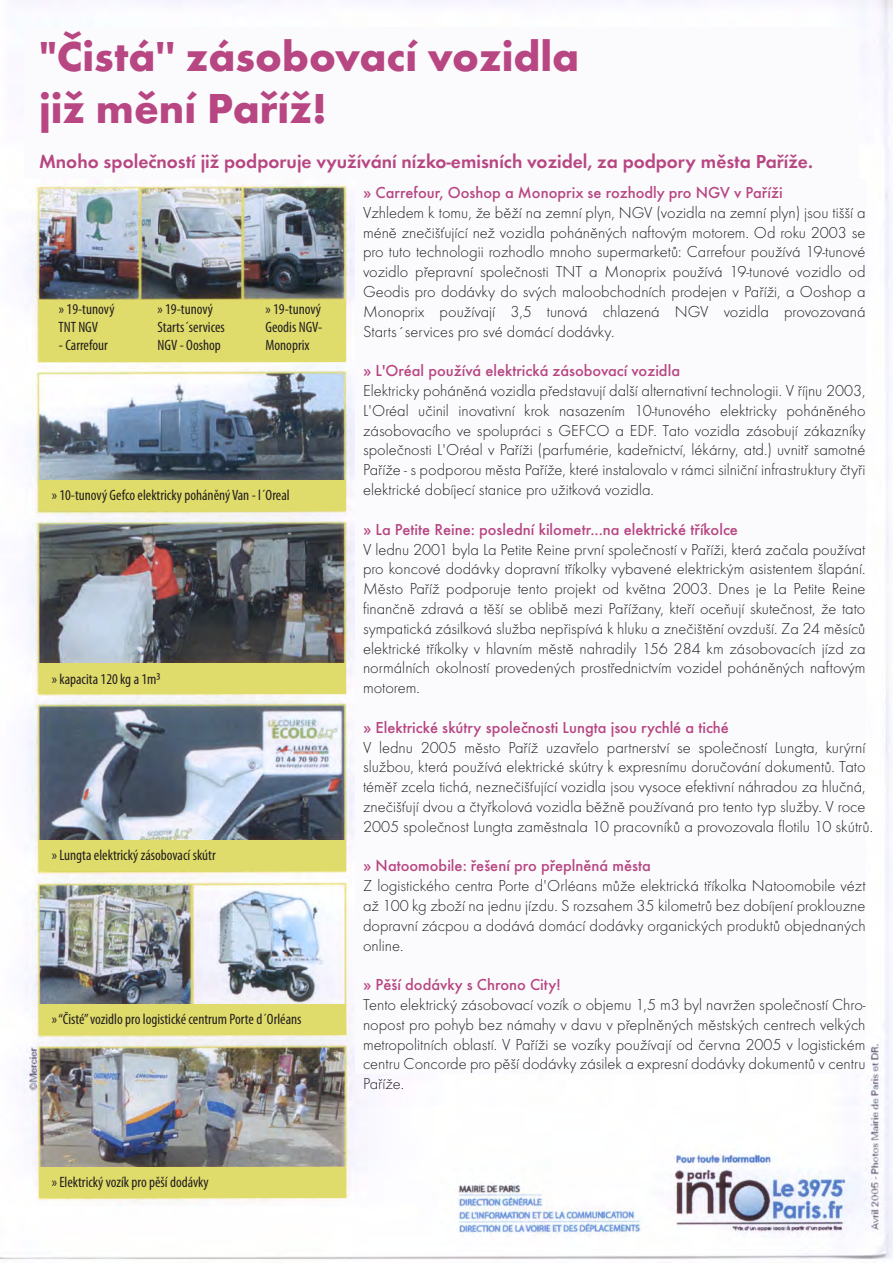
<style>
.page{position:relative;width:893px;height:1263px;background:#fff}
.page>*{position:absolute;margin:0;border:0;box-sizing:border-box;transform-origin:0 0}
.t1{font:700 43.5px/52.2px "Futura TOT";color:#b74682}
.t2{font:600 19.5px "Futura TOT";color:#b74682}
.t3{font:16.5px/19.8px "Futura TOT Ligh";color:#231f20;text-align:justify}
.t4{font:500 16.5px "Futura TOT";color:#b74682}
.t5{font:condensed 15px "Myriad Pro";color:#231f20}
.s1{font-size:16.5px}
</style>
<div class="page">
<img style="left:0;top:0;width:893px;height:1260px">
<div style="left:24px;top:27px;width:834px;height:151px;background:#fbfbfd"></div>
<div style="left:356px;top:178px;width:510px;height:896px;background:#fbfbfd"></div>
<div style="left:39px;top:300px;width:306px;height:61px;background:#e0dc6b"></div>
<div style="left:39px;top:480px;width:306px;height:31px;background:#e0dc6b"></div>
<div style="left:39px;top:663px;width:306px;height:31px;background:#e0dc6b"></div>
<div style="left:39px;top:840px;width:306px;height:31px;background:#e0dc6b"></div>
<div style="left:39px;top:1004px;width:306px;height:30px;background:#e0dc6b"></div>
<div style="left:39px;top:1167px;width:306px;height:30px;background:#e0dc6b"></div>
<h1 class="t1" style="left:39px;top:29px;width:542px">"Čistá'' zásobovací vozidla již mění Paříž!</h1>
<p class="t2" style="left:39px;top:150px;width:775px">Mnoho společností již podporuje využívání nízko-emisních vozidel, za podpory města Paříže.</p>
<p class="t4" style="left:363px;top:183px;width:421px">» Carrefour, Ooshop a Monoprix se rozhodly pro NGV v Paříži</p>
<p class="t3" style="left:363px;top:203px;width:504px">Vzhledem k tomu, že běží na zemní plyn, NGV (vozidla na zemní plyn) jsou tišší a méně znečišťující než vozidla poháněných naftovým motorem. Od roku 2003 se pro tuto technologii rozhodlo mnoho supermarketů: Carrefour používá 19-tunové vozidlo přepravní společnosti TNT a Monoprix používá 19-tunové vozidlo od Geodis pro dodávky do svých maloobchodních prodejen v Paříži, a Ooshop a Monoprix používají 3,5 tunová chlazená NGV vozidla provozovaná Starts´services pro své domácí dodávky.</p>
<p class="t4" style="left:363px;top:361px;width:319px">» L'Oréal používá elektrická zásobovací vozidla</p>
<p class="t3" style="left:363px;top:381px;width:504px">Elektricky poháněná vozidla představují další alternativní technologii. V říjnu 2003, L'Oréal učinil inovativní krok nasazením 10-tunového elektricky poháněného zásobovacího ve spolupráci s GEFCO a EDF. Tato vozidla zásobují zákazníky společnosti L'Oréal v Paříži (parfumérie, kadeřnictví, lékárny, atd.) uvnitř samotné Paříže - s podporou města Paříže, které instalovalo v rámci silniční infrastruktury čtyři elektrické dobíjecí stanice pro užitková vozidla.</p>
<p class="t4" style="left:363px;top:519px;width:376px">» La Petite Reine: poslední kilometr...na elektrické tříkolce</p>
<p class="t3" style="left:363px;top:539px;width:504px">V lednu 2001 byla La Petite Reine první společností v Paříži, která začala používat pro koncové dodávky dopravní tříkolky vybavené elektrickým asistentem šlapání.<br>Město Paříž podporuje tento projekt od května 2003. Dnes je La Petite Reine finančně zdravá a těší se oblibě mezi Pařížany, kteří oceňují skutečnost, že tato sympatická zásilková služba nepřispívá k hluku a znečištění ovzduší. Za 24 měsíců elektrické tříkolky v hlavním městě nahradily 156 284 km zásobovacích jízd za normálních okolností provedených prostřednictvím vozidel poháněných naftovým motorem.</p>
<p class="t4" style="left:363px;top:717px;width:367px">» Elektrické skútry společnosti Lungta jsou rychlé a tiché</p>
<p class="t3" style="left:363px;top:737px;width:512px;text-align:left">V lednu 2005 město Paříž uzavřelo partnerství se společností Lungta, kurýrní službou, která používá elektrické skútry k expresnímu doručování dokumentů. Tato téměř zcela tichá, neznečišťující vozidla jsou vysoce efektivní náhradou za hlučná, znečišťují dvou a čtyřkolová vozidla běžně používaná pro tento typ služby. V roce 2005 společnost Lungta zaměstnala 10 pracovníků a provozovala flotilu 10 skútrů.</p>
<p class="t4" style="left:363px;top:856px;width:290px">» Natoomobile: řešení pro přeplněná města</p>
<p class="t3" style="left:363px;top:876px;width:504px">Z logistického centra Porte d'Orléans může elektrická tříkolka Natoomobile vézt až 100 kg zboží na jednu jízdu. S rozsahem 35 kilometrů bez dobíjení proklouzne dopravní zácpou a dodává domácí dodávky organických produktů objednaných online.</p>
<p class="t4" style="left:363px;top:975px;width:200px">» Pěší dodávky s Chrono City!</p>
<p class="t3" style="left:363px;top:995px;width:504px">Tento elektrický zásobovací vozík o objemu 1,5 m3 byl navržen společností Chro&shy;nopost pro pohyb bez námahy v davu v přeplněných městských centrech velkých metropolitních oblastí. V Paříži se vozíky používají od června 2005 v logistickém centru Concorde pro pěší dodávky zásilek a expresní dodávky dokumentů v centru Paříže.</p>
<p class="t5" style="left:59px;top:300px;width:57px">» 19-tunový</p>
<p class="t5" style="left:158px;top:300px;width:57px">» 19-tunový</p>
<p class="t5" style="left:266px;top:300px;width:57px">» 19-tunový</p>
<p class="t5" style="left:58px;top:318px;width:41px">TNT NGV</p>
<p class="t5" style="left:158px;top:318px;width:69px">Starts´services</p>
<p class="t5" style="left:266px;top:318px;width:58px">Geodis NGV-</p>
<p class="t5" style="left:59px;top:336px;width:50px">- Carrefour</p>
<p class="t5" style="left:158px;top:336px;width:65px">NGV - Ooshop</p>
<p class="t5" style="left:266px;top:336px;width:46px">Monoprix</p>
<p class="t5" style="left:52px;top:486px;width:239px">» 10-tunový Gefco elektricky poháněný Van - l´Oreal</p>
<p class="t5" style="left:52px;top:670px;width:110px">» kapacita 120 kg a 1m<span class="s1">3</span></p>
<p class="t5" style="left:52px;top:846px;width:166px">» Lungta elektrický zásobovací skútr</p>
<p class="t5" style="left:52px;top:1010px;width:251px">» “Čisté” vozidlo pro logistické centrum Porte d´Orléans</p>
<p class="t5" style="left:52px;top:1172px;width:159px">» Elektrický vozík pro pěší dodávky</p>
</div>
